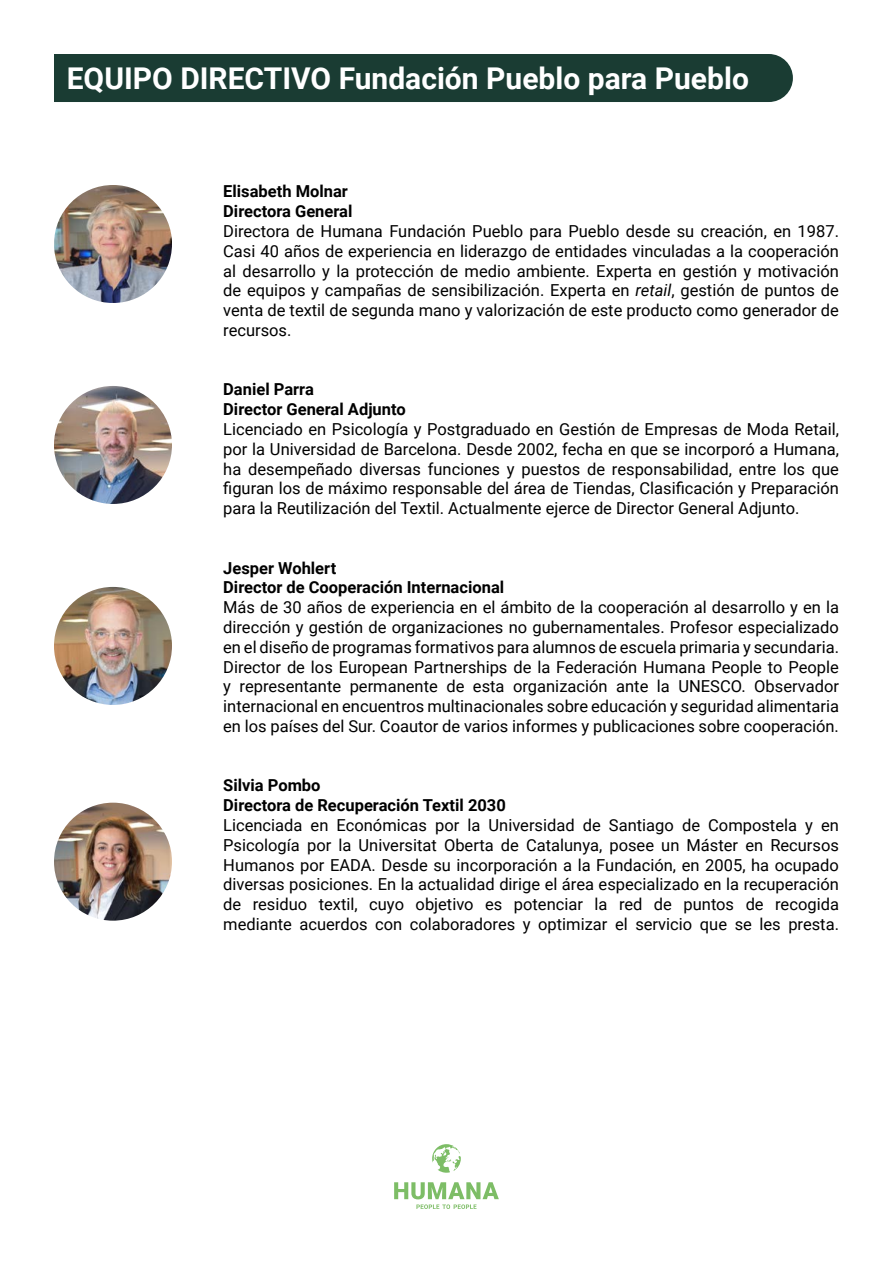
<style>
.page{position:relative;width:893px;height:1263px;background:#fff}
.page>*{position:absolute;margin:0;border:0;box-sizing:border-box;transform-origin:0 0}
.t1{font:700 30px "Roboto";color:#fff}
.t2{font:16.5px/19.8px "Roboto";color:#000;text-align:justify}
.t3{font:700 16.5px/19.8px "Roboto";color:#000}
.s1{font-style:italic}
</style>
<div class="page">
<div style="left:54px;top:54px;width:739px;height:48px;background:#1a3c33"></div>
<svg style="left:432px;top:1144px;width:29px;height:29px"></svg>
<svg style="left:394px;top:1182px;width:105px;height:27px"></svg>
<img style="left:54px;top:185px;width:118px;height:118px;border-radius:59px">
<img style="left:54px;top:386px;width:118px;height:118px;border-radius:59px">
<img style="left:54px;top:587px;width:118px;height:118px;border-radius:59px">
<img style="left:54px;top:803px;width:118px;height:118px;border-radius:59px">
<h1 class="t1" style="left:67px;top:58px;width:684px">EQUIPO DIRECTIVO Fundación Pueblo para Pueblo</h1>
<p class="t3" style="left:223px;top:181px;width:131px">Elisabeth Molnar<br>Directora General</p>
<p class="t2" style="left:223px;top:221px;width:617px">Directora de Humana Fundación Pueblo para Pueblo desde su creación, en 1987.<br>Casi 40 años de experiencia en liderazgo de entidades vinculadas a la cooperación al desarrollo y la protección de medio ambiente. Experta en gestión y motivación de equipos y campañas de sensibilización. Experta en <span class="s1">retail</span>, gestión de puntos de venta de textil de segunda mano y valorización de este producto como generador de recursos.</p>
<p class="t3" style="left:223px;top:379px;width:184px">Daniel Parra<br>Director General Adjunto</p>
<p class="t2" style="left:223px;top:419px;width:617px">Licenciado en Psicología y Postgraduado en Gestión de Empresas de Moda Retail, por la Universidad de Barcelona. Desde 2002, fecha en que se incorporó a Humana, ha desempeñado diversas funciones y puestos de responsabilidad, entre los que figuran los de máximo responsable del área de Tiendas, Clasificación y Preparación para la Reutilización del Textil. Actualmente ejerce de Director General Adjunto.</p>
<p class="t3" style="left:223px;top:557px;width:282px">Jesper Wohlert<br>Director de Cooperación Internacional</p>
<p class="t2" style="left:223px;top:597px;width:617px">Más de 30 años de experiencia en el ámbito de la cooperación al desarrollo y en la dirección y gestión de organizaciones no gubernamentales. Profesor especializado en el diseño de programas formativos para alumnos de escuela primaria y secundaria.<br>Director de los European Partnerships de la Federación Humana People to People y representante permanente de esta organización ante la UNESCO. Observador internacional en encuentros multinacionales sobre educación y seguridad alimentaria en los países del Sur. Coautor de varios informes y publicaciones sobre cooperación.</p>
<p class="t3" style="left:223px;top:775px;width:284px">Silvia Pombo<br>Directora de Recuperación Textil 2030</p>
<p class="t2" style="left:223px;top:815px;width:617px">Licenciada en Económicas por la Universidad de Santiago de Compostela y en Psicología por la Universitat Oberta de Catalunya, posee un Máster en Recursos Humanos por EADA. Desde su incorporación a la Fundación, en 2005, ha ocupado diversas posiciones. En la actualidad dirige el área especializado en la recuperación de residuo textil, cuyo objetivo es potenciar la red de puntos de recogida mediante acuerdos con colaboradores y optimizar el servicio que se les presta.</p>
</div>
